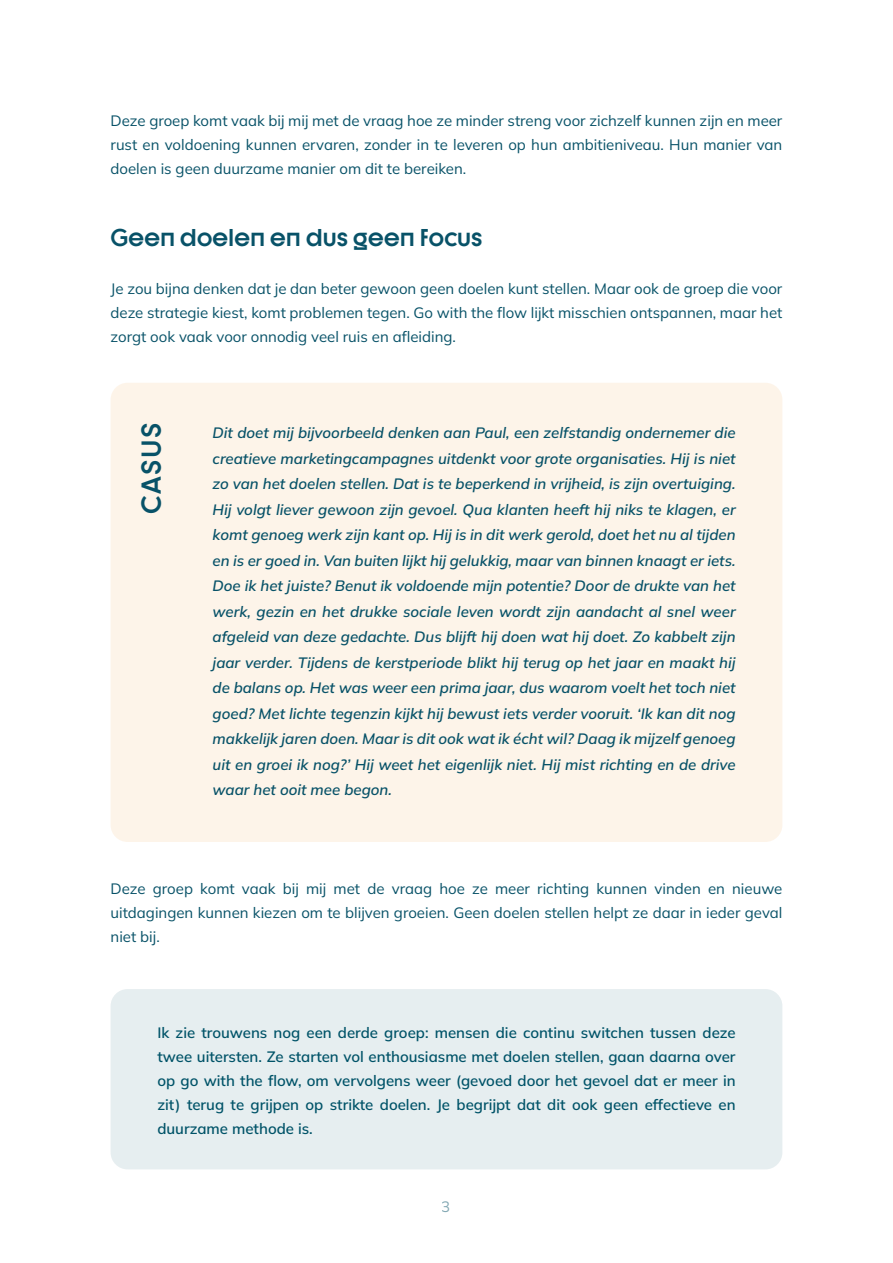
<style>
.page{position:relative;width:893px;height:1263px;background:#fff}
.page>*{position:absolute;margin:0;border:0;box-sizing:border-box;transform-origin:0 0}
.t1{font:700 27px "Dystopian";letter-spacing:.06em;color:#085268}
.t2{font:700 24px "Dystopian";color:#085268}
.t3{font:italic 200 15px/25.5px "Mulish";color:#085268;text-align:justify}
.t4{font:200 15px/24px "Mulish";color:#085268;text-align:justify}
.t5{font:200 15px/24px "Mulish";color:#005368;text-align:justify}
</style>
<div class="page">
<div style="left:111px;top:383px;width:671px;height:459px;background:#fdf4e9;border-radius:17px"></div>
<div style="left:111px;top:989px;width:671px;height:180px;background:#e6eef0;border-radius:17px"></div>
<p class="t4" style="left:111px;top:108px;width:673px">Deze groep komt vaak bij mij met de vraag hoe ze minder streng voor zichzelf kunnen zijn en meer rust en voldoening kunnen ervaren, zonder in te leveren op hun ambitieniveau. Hun manier van doelen is geen duurzame manier om dit te bereiken.</p>
<h2 class="t2" style="left:111px;top:222px;width:373px">Geen doelen en dus geen focus</h2>
<p class="t4" style="left:111px;top:276px;width:673px">Je zou bijna denken dat je dan beter gewoon geen doelen kunt stellen. Maar ook de groep die voor deze strategie kiest, komt problemen tegen. Go with the flow lijkt misschien ontspannen, maar het zorgt ook vaak voor onnodig veel ruis en afleiding.</p>
<h1 class="t1" style="left:134px;top:514px;width:93px;rotate:-90deg">CASUS</h1>
<p class="t3" style="left:213px;top:420px;width:525px">Dit doet mij bijvoorbeeld denken aan Paul, een zelfstandig ondernemer die creatieve marketingcampagnes uitdenkt voor grote organisaties. Hij is niet zo van het doelen stellen. Dat is te beperkend in vrijheid, is zijn overtuiging.<br>Hij volgt liever gewoon zijn gevoel. Qua klanten heeft hij niks te klagen, er komt genoeg werk zijn kant op. Hij is in dit werk gerold, doet het nu al tijden en is er goed in. Van buiten lijkt hij gelukkig, maar van binnen knaagt er iets.<br>Doe ik het juiste? Benut ik voldoende mijn potentie? Door de drukte van het werk, gezin en het drukke sociale leven wordt zijn aandacht al snel weer afgeleid van deze gedachte. Dus blijft hij doen wat hij doet. Zo kabbelt zijn jaar verder. Tijdens de kerstperiode blikt hij terug op het jaar en maakt hij de balans op. Het was weer een prima jaar, dus waarom voelt het toch niet goed? Met lichte tegenzin kijkt hij bewust iets verder vooruit. ‘Ik kan dit nog makkelijk jaren doen. Maar is dit ook wat ik écht wil? Daag ik mijzelf genoeg uit en groei ik nog?’ Hij weet het eigenlijk niet. Hij mist richting en de drive waar het ooit mee begon.</p>
<p class="t4" style="left:111px;top:876px;width:673px">Deze groep komt vaak bij mij met de vraag hoe ze meer richting kunnen vinden en nieuwe uitdagingen kunnen kiezen om te blijven groeien. Geen doelen stellen helpt ze daar in ieder geval niet bij.</p>
<p class="t5" style="left:157px;top:1020px;width:580px">Ik zie trouwens nog een derde groep: mensen die continu switchen tussen deze twee uitersten. Ze starten vol enthousiasme met doelen stellen, gaan daarna over op go with the flow, om vervolgens weer (gevoed door het gevoel dat er meer in zit) terug te grijpen op strikte doelen. Je begrijpt dat dit ook geen effectieve en duurzame methode is.</p>
<p class="t4" style="left:442px;top:1194px;width:10px">3</p>
</div>
